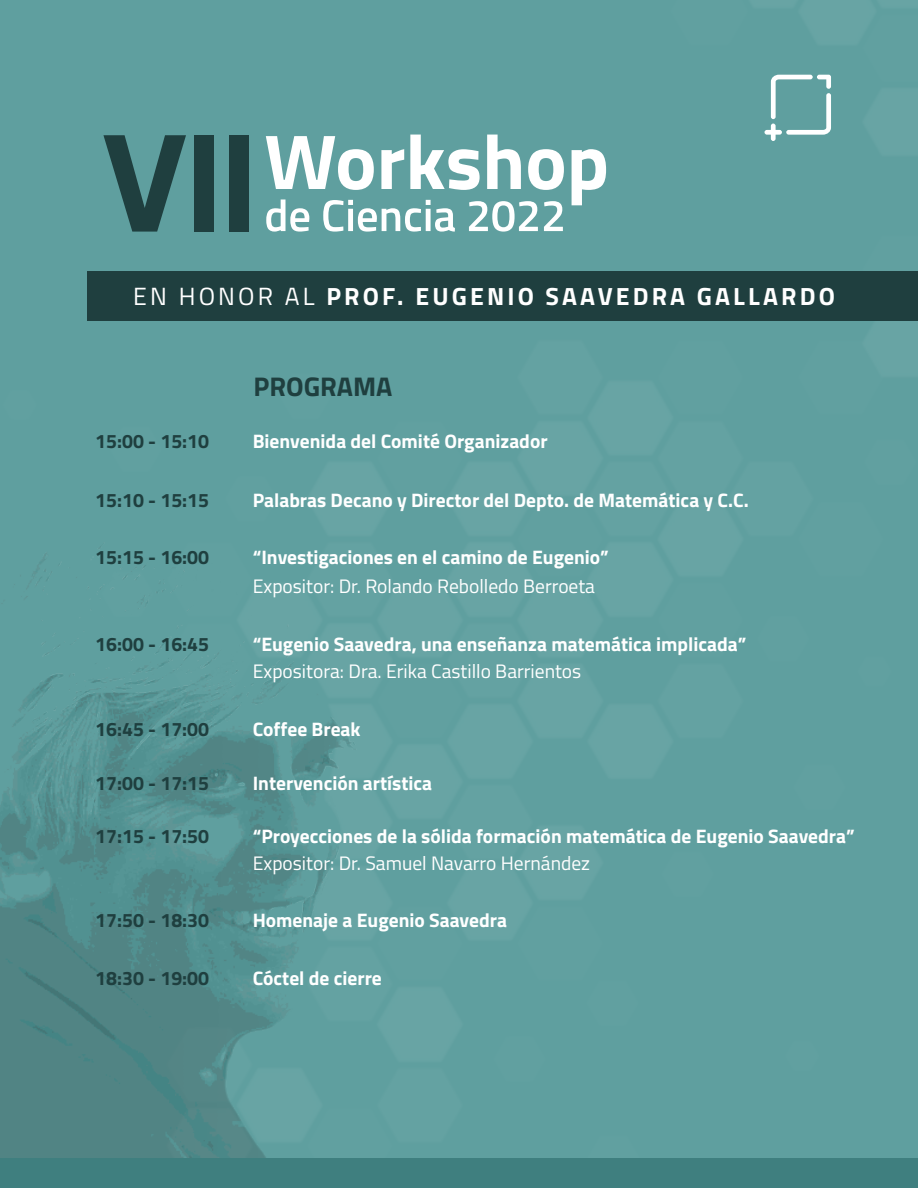
<style>
.page{position:relative;width:918px;height:1188px;background:#5f9f9f}
.page>*{position:absolute;margin:0;border:0;box-sizing:border-box;transform-origin:0 0}
.t1{font:700 27px "Titillium Web";color:#1f3f3f}
.t2{font:700 24.9px "Titillium Web";letter-spacing:.125em;color:#fff}
.t3{font:700 19.5px "Titillium Web";color:#fff}
.t4{font:19.5px "Titillium Web";color:#fff}
.t5{font:700 19.5px "Titillium Web";color:#1f3f3f}
.s1{font-weight:400}
</style>
<div class="page">
<img style="left:0;top:562px;width:357px;height:596px">
<div style="left:88px;top:272px;width:830px;height:49px;background:#1f3f3f"></div>
<svg style="left:103px;top:135px;width:83px;height:97px"></svg>
<div style="left:194px;top:135px;width:20px;height:97px;background:#1f3f3f"></div>
<div style="left:229px;top:135px;width:20px;height:97px;background:#1f3f3f"></div>
<svg style="left:266px;top:136px;width:108px;height:54px"></svg>
<svg style="left:381px;top:149px;width:23px;height:40px"></svg>
<svg style="left:410px;top:135px;width:70px;height:55px"></svg>
<svg style="left:487px;top:135px;width:34px;height:54px"></svg>
<svg style="left:528px;top:149px;width:36px;height:41px"></svg>
<svg style="left:572px;top:149px;width:34px;height:56px"></svg>
<svg style="left:266px;top:199px;width:43px;height:33px"></svg>
<svg style="left:323px;top:200px;width:132px;height:32px"></svg>
<svg style="left:469px;top:201px;width:69px;height:31px"></svg>
<svg style="left:544px;top:201px;width:19px;height:30px"></svg>
<svg style="left:765px;top:75px;width:66px;height:66px"></svg>
<div style="left:0;top:1158px;width:918px;height:30px;background:#3f7f7f"></div>
<p class="t2" style="left:133px;top:277px;width:703px"><span class="s1">EN HONOR AL</span> PROF. EUGENIO SAAVEDRA GALLARDO</p>
<h1 class="t1" style="left:254px;top:366px;width:140px">PROGRAMA</h1>
<p class="t5" style="left:95px;top:427px;width:115px">15:00 - 15:10</p>
<p class="t3" style="left:253px;top:427px;width:296px">Bienvenida del Comité Organizador</p>
<p class="t5" style="left:95px;top:485px;width:115px">15:10 - 15:15</p>
<p class="t3" style="left:253px;top:485px;width:498px">Palabras Decano y Director del Depto. de Matemática y C.C.</p>
<p class="t5" style="left:95px;top:542px;width:115px">15:15 - 16:00</p>
<p class="t3" style="left:253px;top:542px;width:358px">“Investigaciones en el camino de Eugenio”</p>
<p class="t5" style="left:95px;top:629px;width:115px">16:00 - 16:45</p>
<p class="t4" style="left:253px;top:572px;width:344px">Expositor: Dr. Rolando Rebolledo Berroeta</p>
<p class="t3" style="left:253px;top:629px;width:495px">“Eugenio Saavedra, una enseñanza matemática implicada”</p>
<p class="t4" style="left:253px;top:657px;width:330px">Expositora: Dra. Erika Castillo Barrientos</p>
<p class="t5" style="left:95px;top:715px;width:115px">16:45 - 17:00</p>
<p class="t3" style="left:253px;top:715px;width:109px">Coffee Break</p>
<p class="t5" style="left:95px;top:769px;width:115px">17:00 - 17:15</p>
<p class="t3" style="left:253px;top:769px;width:181px">Intervención artística</p>
<p class="t5" style="left:95px;top:821px;width:115px">17:15 - 17:50</p>
<p class="t3" style="left:253px;top:821px;width:603px">“Proyecciones de la sólida formación matemática de Eugenio Saavedra”</p>
<p class="t4" style="left:253px;top:849px;width:339px">Expositor: Dr. Samuel Navarro Hernández</p>
<p class="t5" style="left:95px;top:905px;width:115px">17:50 - 18:30</p>
<p class="t3" style="left:253px;top:905px;width:256px">Homenaje a Eugenio Saavedra</p>
<p class="t5" style="left:95px;top:964px;width:115px">18:30 - 19:00</p>
<p class="t3" style="left:253px;top:964px;width:131px">Cóctel de cierre</p>
</div>
